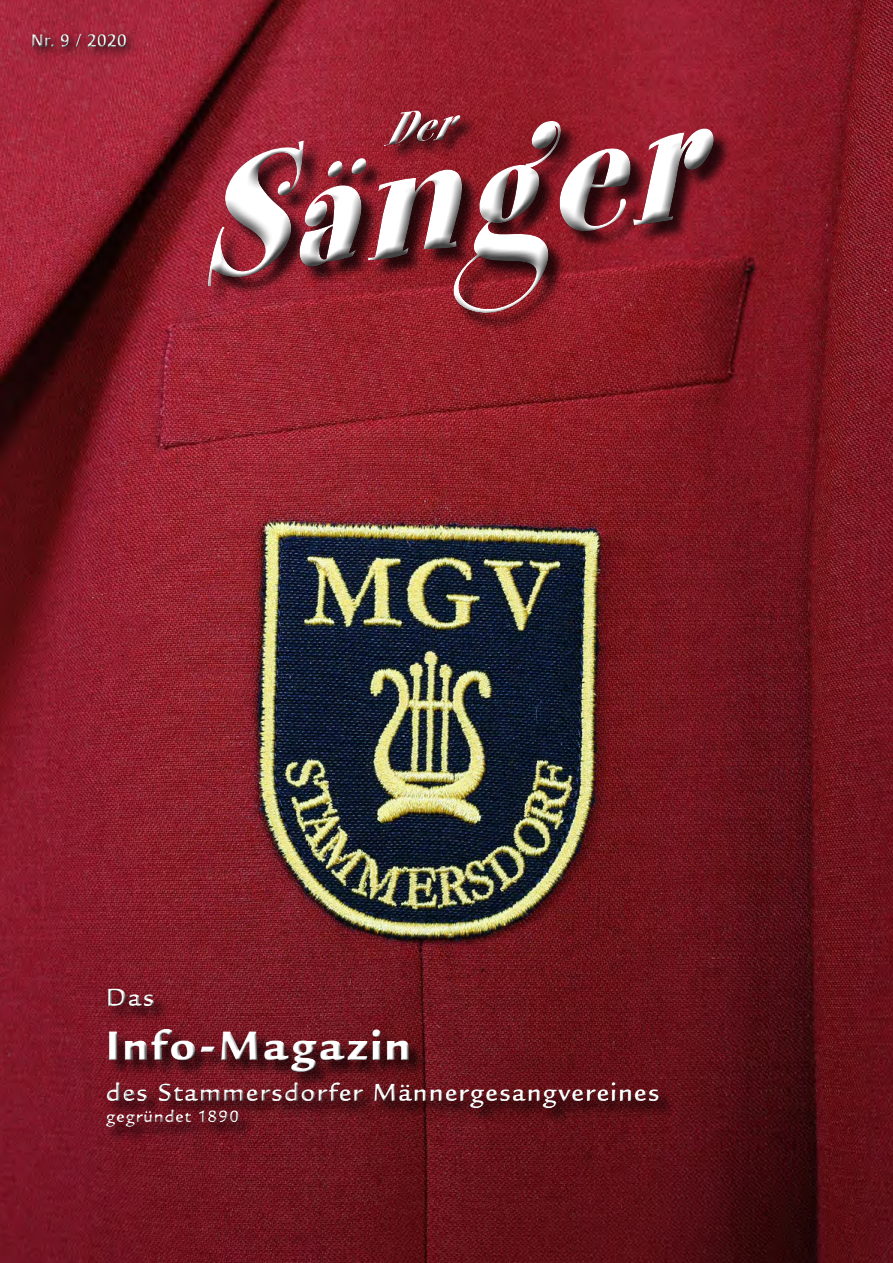
<style>
.page{position:relative;width:893px;height:1263px;background:#fff}
.page>*{position:absolute;margin:0;border:0;box-sizing:border-box;transform-origin:0 0}
.t1{font:italic 193.5px "Spumoni";color:#fff}
.t2{font:900 45px "Legacy Sans";letter-spacing:.05em;color:#fff}
.t3{font:700 27px "Legacy Sans";letter-spacing:.05em;color:#fff}
.t4{font:700 18px "Legacy Sans";letter-spacing:.05em;color:#fff}
.t5{font:700 18px "Frutiger";color:#fff}
</style>
<div class="page">
<img style="left:0;top:0;width:893px;height:1263px">
<div style="left:107px;top:989px;width:568px;height:155px;background:#000;opacity:.75"></div>
<div style="left:104px;top:986px;width:556px;height:141px;background:#fff;opacity:.75"></div>
<div style="left:105px;top:990px;width:556px;height:139px;background:#000;opacity:.75"></div>
<svg style="left:182px;top:82px;width:556px;height:278px;background:#821d28"></svg>
<div style="left:28px;top:30px;width:110px;height:29px;background:#000;opacity:.75"></div>
<div style="left:30px;top:32px;width:98px;height:16px;background:#fff;opacity:.75"></div>
<div style="left:31px;top:33px;width:98px;height:16px;background:#000;opacity:.75"></div>
<svg style="left:376px;top:99px;width:98px;height:53px;background:#821d29"></svg>
<p class="t5" style="left:31px;top:30px;width:97px">Nr. 9 / 2020</p>
<h1 class="t1" style="left:182px;top:124px;width:500px;rotate:-7deg">Sänger</h1>
<p class="t3" style="left:106px;top:982px;width:50px">Das</p>
<h2 class="t2" style="left:106px;top:1019px;width:306px">Info-Magazin</h2>
<p class="t3" style="left:106px;top:1077px;width:555px">des Stammersdorfer Männergesangvereines</p>
<p class="t4" style="left:106px;top:1106px;width:135px">gegründet 1890</p>
</div>
